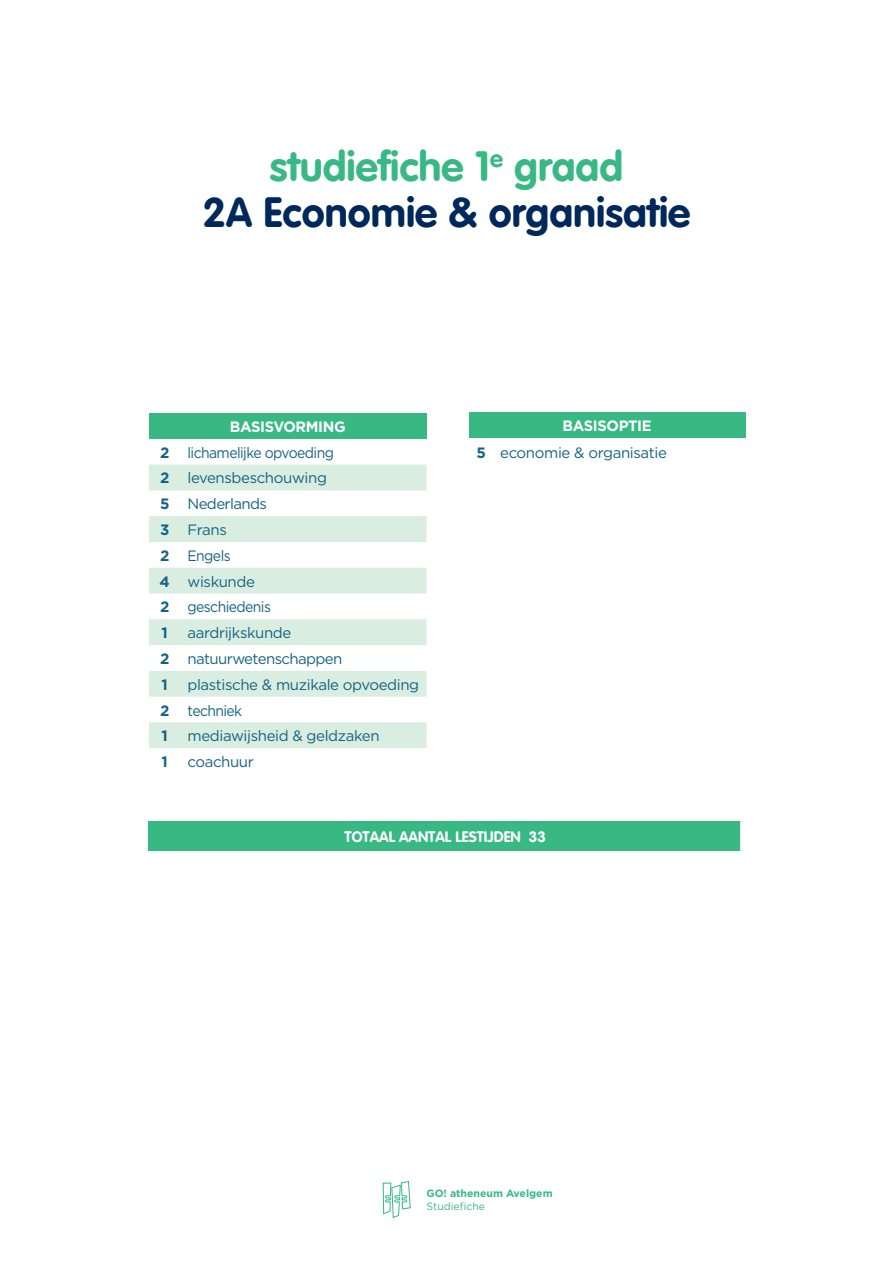
<style>
.page{position:relative;width:893px;height:1263px;background:#fff}
.page>*{position:absolute;margin:0;border:0;box-sizing:border-box;transform-origin:0 0}
.t1{font:41.4px/46.5px "VAG Rounded Bold";color:#00285b;text-align:center}
.body{font:15px "Gotham";letter-spacing:-.025em;color:#166483}
.body-2{font:15px "Gotham";letter-spacing:-.025em;color:#166483;scale:.93 1}
.t2{font:15px "VAG Rounded Bold";color:#fff}
.t3{font:700 15px "Gotham";letter-spacing:-.025em;color:#fff}
.body-3{font:700 15px "Gotham";color:#166483}
.t4{font:700 10.5px "Gotham";color:#38b983}
.t5{font:10.5px "Gotham";color:#38b983}
.s1{color:#38b983}
</style>
<div class="page">
<svg style="left:382px;top:1181px;width:29px;height:37px"></svg>
<div style="left:149px;top:413px;width:278px;height:26px;background:#38b983"></div>
<svg style="left:149px;top:465px;width:278px;height:283px;fill:#d9ede1"></svg>
<div style="left:469px;top:412px;width:276px;height:26px;background:#38b983"></div>
<div style="left:148px;top:821px;width:594px;height:30px;background:#38b983"></div>
<div style="left:740px;top:821px;width:5px;height:30px;background:#fff"></div>
<p class="t1" style="left:202px;top:143px;width:489px"><span class="s1">studiefiche 1</span><sup>e</sup> <span class="s1">graad<br></span>2A Economie &amp; organisatie</p>
<p class="t3" style="left:230px;top:417px;width:117px">BASISVORMING</p>
<p class="body-3" style="left:160px;top:442px;width:11px">2</p>
<p class="body-2" style="left:187px;top:443px;width:159px">lichamelijke opvoeding</p>
<p class="body-3" style="left:160px;top:468px;width:11px">2</p>
<p class="body" style="left:187px;top:469px;width:141px">levensbeschouwing</p>
<p class="body-3" style="left:160px;top:494px;width:11px">5</p>
<p class="body" style="left:187px;top:494px;width:81px">Nederlands</p>
<p class="body-3" style="left:160px;top:520px;width:11px">3</p>
<p class="body" style="left:187px;top:520px;width:41px">Frans</p>
<p class="body-3" style="left:160px;top:546px;width:11px">2</p>
<p class="body-2" style="left:187px;top:546px;width:48px">Engels</p>
<p class="body-3" style="left:160px;top:571px;width:12px">4</p>
<p class="body" style="left:187px;top:572px;width:69px">wiskunde</p>
<p class="body-3" style="left:160px;top:597px;width:11px">2</p>
<p class="body-2" style="left:187px;top:597px;width:91px">geschiedenis</p>
<p class="body-3" style="left:162px;top:623px;width:8px">1</p>
<p class="body" style="left:187px;top:623px;width:105px">aardrijkskunde</p>
<p class="body-3" style="left:160px;top:649px;width:11px">2</p>
<p class="body" style="left:187px;top:649px;width:157px">natuurwetenschappen</p>
<p class="body-3" style="left:162px;top:674px;width:8px">1</p>
<p class="body" style="left:187px;top:675px;width:233px">plastische &amp; muzikale opvoeding</p>
<p class="body-3" style="left:160px;top:700px;width:11px">2</p>
<p class="body-2" style="left:187px;top:701px;width:60px">techniek</p>
<p class="body-3" style="left:162px;top:726px;width:8px">1</p>
<p class="body" style="left:187px;top:726px;width:194px">mediawijsheid &amp; geldzaken</p>
<p class="body-3" style="left:162px;top:752px;width:8px">1</p>
<p class="body" style="left:187px;top:752px;width:68px">coachuur</p>
<p class="t3" style="left:562px;top:416px;width:91px">BASISOPTIE</p>
<p class="body-3" style="left:476px;top:443px;width:11px">5</p>
<p class="body" style="left:500px;top:443px;width:168px">economie &amp; organisatie</p>
<p class="t2" style="left:345px;top:828px;width:203px">TOTAAL AANTAL LESTIJDEN 33</p>
<p class="t4" style="left:426px;top:1187px;width:128px">GO! atheneum Avelgem</p>
<p class="t5" style="left:426px;top:1199px;width:60px">Studiefiche</p>
</div>
